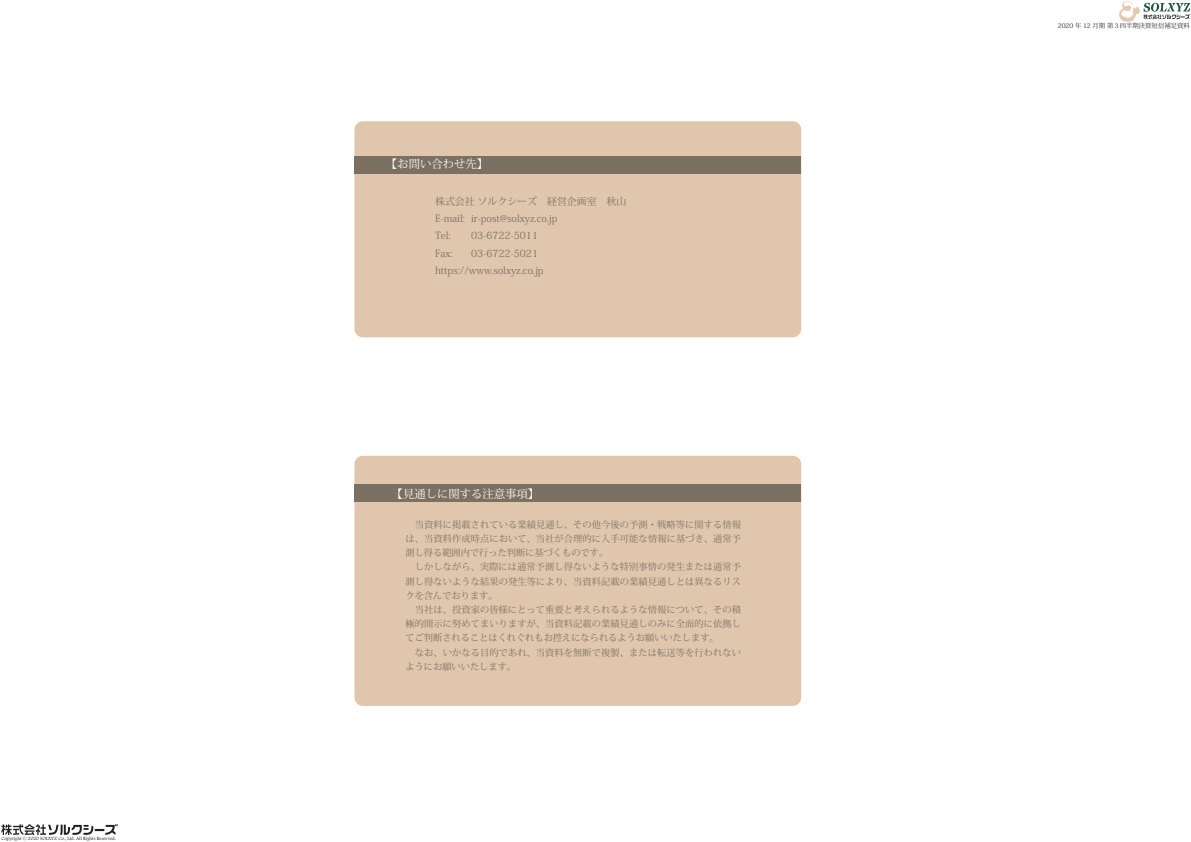
<style>
.page{position:relative;width:1191px;height:842px;background:#fff}
.page>*{position:absolute;margin:0;border:0;box-sizing:border-box;transform-origin:0 0}
.t1{font:11.3px "Koz Min Pr 6 N";color:#fff}
.t2{font:9.9px/17.4px "Koz Min Pr 6 N";color:#7c7062}
.t3{font:9.2px/14.2px "Koz Min Pr 6 N";letter-spacing:.01em;color:#7c7062}
.t4{font:6.4px "Koz Min Pr 6 N";color:#231f20}
.t5{font:5px "Footlight MT Light";color:#231f20}
</style>
<div class="page">
<svg style="left:1119px;top:1px;width:71px;height:21px"></svg>
<svg style="left:1px;top:824px;width:117px;height:11px"></svg>
<div style="left:354px;top:121px;width:447px;height:216px;background:#dfc6ad;border-radius:9px"></div>
<div style="left:354px;top:456px;width:447px;height:250px;background:#dfc6ad;border-radius:9px"></div>
<div style="left:354px;top:484px;width:447px;height:18px;background:#7c7062"></div>
<div style="left:354px;top:156px;width:447px;height:17px;background:#7c7062"></div>
<p class="t5" style="left:1px;top:836px;width:116px">Copyright © 2020 SOLXYZ Co., Ltd. All Rights Reserved.</p>
<p class="t1" style="left:386px;top:158px;width:104px">【お問い合わせ先】</p>
<p class="t2" style="left:435px;top:193px;width:193px">株式会社 ソルクシーズ　経営企画室　秋山<br>E-mail: ir-post@solxyz.co.jp<br>Tel:</p>
<p class="t2" style="left:471px;top:227px;width:68px">03-6722-5011</p>
<p class="t2" style="left:435px;top:245px;width:110px;text-indent:36px">03-6722-5021 https://www.solxyz.co.jp</p>
<p class="t2" style="left:435px;top:245px;width:19px">Fax:</p>
<p class="t1" style="left:392px;top:487px;width:149px">【見通しに関する注意事項】</p>
<p class="t3" style="left:405px;top:518px;width:337px">　当資料に掲載されている業績見通し、その他今後の予測・戦略等に関する情報は、当資料作成時点において、当社が合理的に入手可能な情報に基づき、通常予測し得る範囲内で行った判断に基づくものです。<br>　しかしながら、実際には通常予測し得ないような特別事情の発生または通常予測し得ないような結果の発生等により、当資料記載の業績見通しとは異なるリスクを含んでおります。<br>　当社は、投資家の皆様にとって重要と考えられるような情報について、その積極的開示に努めてまいりますが、当資料記載の業績見通しのみに全面的に依拠してご判断されることはくれぐれもお控えになられるようお願いいたします。<br>　なお、いかなる目的であれ、当資料を無断で複製、または転送等を行われないようにお願いいたします。</p>
<p class="t4" style="left:1057px;top:22px;width:134px">2020 年 12 月期 第３四半期決算短信補足資料</p>
</div>
